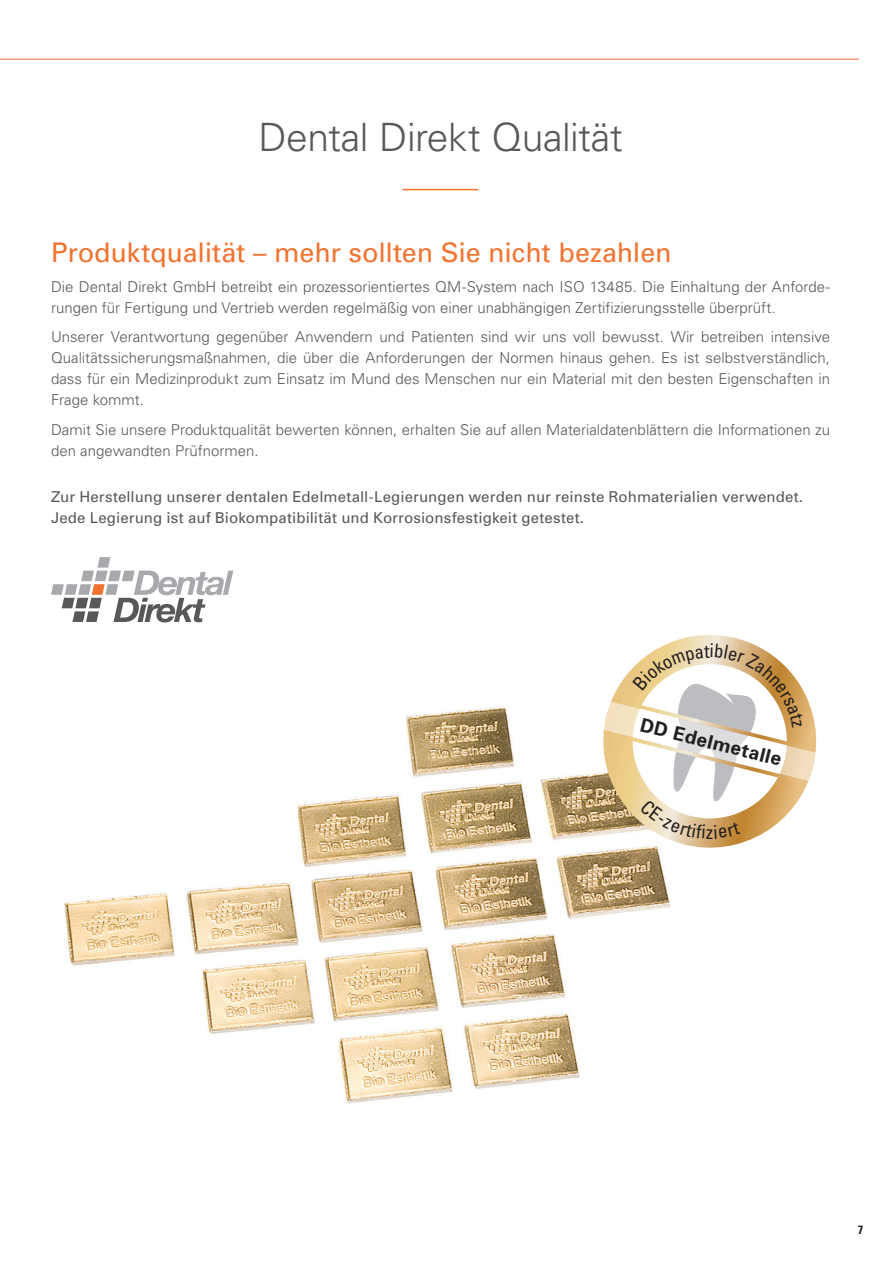
<style>
.page{position:relative;width:893px;height:1263px;background:#fff}
.page>*{position:absolute;margin:0;border:0;box-sizing:border-box;transform-origin:0 0}
.t1{font:300 39px "Univers";letter-spacing:-.015em;color:#57585a}
.t2{font:27px "Univers";letter-spacing:-.005em;color:#f37331}
.t3{font:700 19.05px "Univers";color:#231f20}
.t4{font:condensed 19.05px "Univers";color:#231f20}
.t5{font:300 15px/21px "Univers";color:#57585a}
.t6{font:15px/21px "Univers";letter-spacing:.005em;color:#57585a}
.t7{font:700 condensed 12px "Univers";color:#231f20}
</style>
<div class="page">
<hr style="left:0;top:59px;width:859px;height:1px;background:#f37331">
<hr style="left:403px;top:189px;width:75px;height:1px;background:#f37331">
<img style="left:64px;top:622px;width:606px;height:482px">
<svg style="left:592px;top:635px;width:162px;height:223px"></svg>
<svg style="left:51px;top:557px;width:182px;height:65px"></svg>
<svg style="left:599px;top:644px;width:218px;height:194px"></svg>
<h1 class="t1" style="left:258px;top:113px;width:366px">Dental Direkt Qualität</h1>
<h2 class="t2" style="left:51px;top:236px;width:622px">Produktqualität – mehr sollten Sie nicht bezahlen</h2>
<p class="t5" style="left:51px;top:275px;width:780px">Die Dental Direkt GmbH betreibt ein prozessorientiertes QM-System nach ISO 13485. Die Einhaltung der Anforde&shy;rungen für Fertigung und Vertrieb werden regelmäßig von einer unabhängigen Zertifizierungsstelle überprüft.</p>
<p class="t5" style="left:51px;top:326px;width:780px;text-align:justify">Unserer Verantwortung gegenüber Anwendern und Patienten sind wir uns voll bewusst. Wir betreiben intensive Qualitätssicherungsmaßnahmen, die über die Anforderungen der Normen hinaus gehen. Es ist selbstverständlich, dass für ein Medizinprodukt zum Einsatz im Mund des Menschen nur ein Material mit den besten Eigenschaften in Frage kommt.</p>
<p class="t5" style="left:51px;top:418px;width:781px">Damit Sie unsere Produktqualität bewerten können, erhalten Sie auf allen Materialdatenblättern die Informationen zu den angewandten Prüfnormen.</p>
<p class="t6" style="left:51px;top:486px;width:753px">Zur Herstellung unserer dentalen Edelmetall-Legierungen werden nur reinste Rohmaterialien verwendet.<br>Jede Legierung ist auf Biokompatibilität und Korrosionsfestigkeit getestet.</p>
<p class="t3" style="left:644px;top:712px;width:146px;rotate:14deg">DD Edelmetalle</p>
<p class="t4" style="left:706px;top:820px;width:9px">z</p>
<p class="t7" style="left:858px;top:1222px;width:7px">7</p>
</div>
